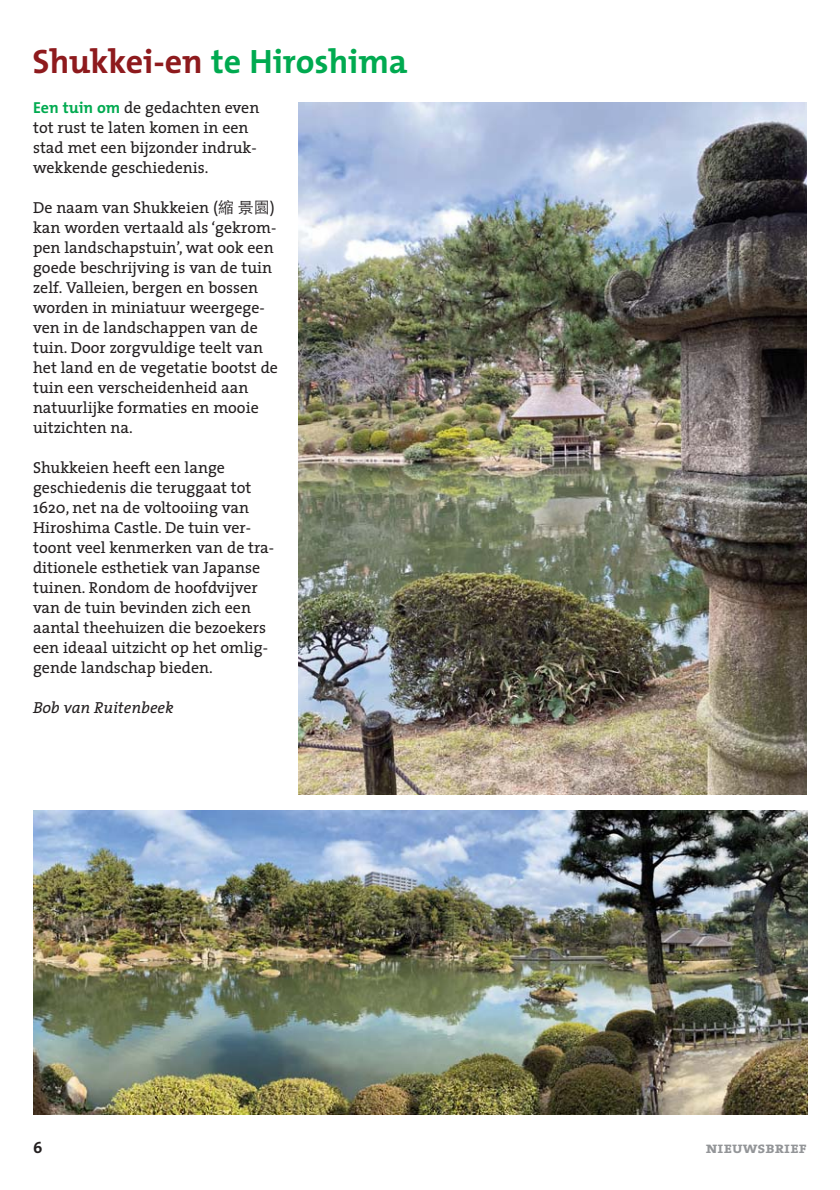
<style>
.page{position:relative;width:840px;height:1190px;background:#fff}
.page>*{position:absolute;margin:0;border:0;box-sizing:border-box;transform-origin:0 0}
.t1{font:700 34px "The Mix";color:#00aa50}
.t2{font:16px/20px "The Serif";color:#231f20}
.t3{font:italic 16px "The Serif";color:#231f20}
.t4{font:16px "The Serif Bold Caps";color:#939598}
.t5{font:700 16px "The Mix";color:#231f20}
.s1{color:#8e1a1d}
.s2{font-family:"The Mix";font-weight:700;color:#00aa50}
.s3{font-family:"ST Heiti SC";font-weight:300}
</style>
<div class="page">
<img style="left:298px;top:103px;width:508px;height:692px">
<img style="left:33px;top:810px;width:774px;height:304px">
<h1 class="t1" style="left:33px;top:49px;width:377px"><span class="s1">Shukkei-en</span> te Hiroshima</h1>
<p class="t2" style="left:33px;top:100px;width:228px"><span class="s2">Een tuin om</span> de gedachten even tot rust te laten komen in een stad met een bijzonder indruk&shy;wekkende geschiedenis.</p>
<p class="t2" style="left:33px;top:200px;width:246px">De naam van Shukkeien (<span class="s3">縮景園</span>) kan worden vertaald als ‘gekrom&shy;pen landschapstuin’, wat ook een goede beschrijving is van de tuin zelf. Valleien, bergen en bossen worden in miniatuur weergege&shy;ven in de landschappen van de tuin. Door zorgvuldige teelt van het land en de vegetatie bootst de tuin een verscheidenheid aan natuurlijke formaties en mooie uitzichten na.</p>
<p class="t2" style="left:33px;top:460px;width:243px">Shukkeien heeft een lange geschiedenis die teruggaat tot<br>1620, net na de voltooiing van<br>Hiroshima Castle. De tuin ver&shy;toont veel kenmerken van de tra&shy;ditionele esthetiek van Japanse tuinen. Rondom de hoofdvijver van de tuin bevinden zich een aantal theehuizen die bezoekers een ideaal uitzicht op het omlig&shy;gende landschap bieden.</p>
<p class="t3" style="left:33px;top:701px;width:142px">Bob van Ruitenbeek</p>
<p class="t5" style="left:33px;top:1141px;width:11px">6</p>
<p class="t4" style="left:706px;top:1138px;width:103px">nieuwsbrief</p>
</div>
